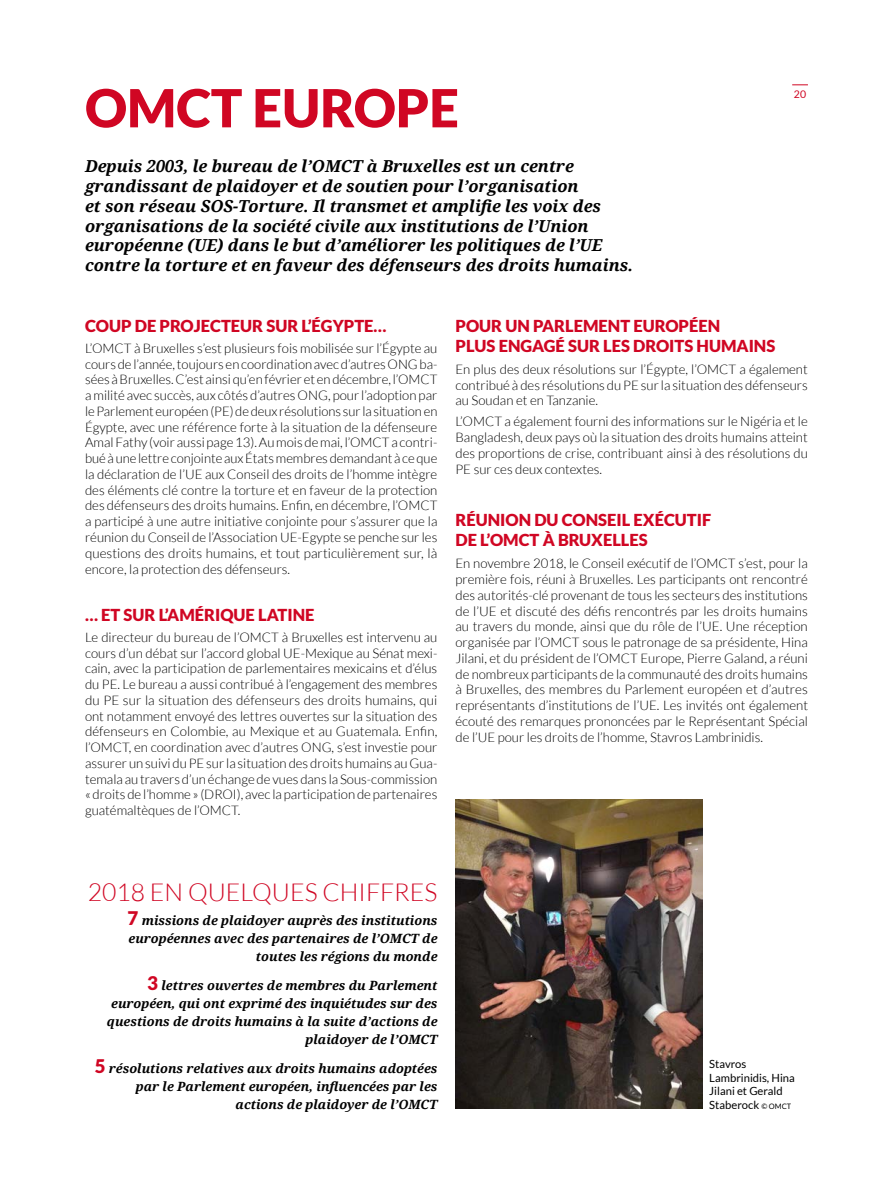
<style>
.page{position:relative;width:893px;height:1191px;background:#fff}
.page>*{position:absolute;margin:0;border:0;box-sizing:border-box;transform-origin:0 0}
.t1{font:900 52.5px "Lato";color:#d00623}
.t2{font:300 24.75px "Lato";color:#d00623}
.t3{font:italic 700 16.5px/19.8px "Noto Serif";color:#000}
.t4{font:900 16.5px/19.8px "Lato";color:#d00623}
.t5{font:300 13.2px/15.8px "Lato";color:#000;text-align:justify}
.t6{font:italic 700 12.75px/18px "Noto Serif";color:#000;text-align:right}
.t7{font:11.25px/13.5px "Lato";color:#000}
.t8{font:10.5px "Lato";color:#d00623}
.s1{font-family:"Lato";font-weight:900;font-style:normal;font-size:18.75px;color:#d00623}
.s2{font-size:7.5px}
</style>
<div class="page">
<img style="left:455px;top:799px;width:247px;height:309px">
<svg style="left:792px;top:85px;width:16px;height:1px"></svg>
<h1 class="t1" style="left:85px;top:77px;width:375px">OMCT EUROPE</h1>
<p class="t3" style="left:85px;top:156px;width:550px">Depuis 2003, le bureau de l’OMCT à Bruxelles est un centre grandissant de plaidoyer et de soutien pour l’organisation<br>et son réseau SOS-Torture. Il transmet et amplifie les voix des organisations de la société civile aux institutions de l’Union européenne (UE) dans le but d’améliorer les politiques de l’UE contre la torture et en faveur des défenseurs des droits humains.</p>
<p class="t8" style="left:794px;top:88px;width:14px">20</p>
<p class="t4" style="left:85px;top:316px;width:303px">COUP DE PROJECTEUR SUR L’ÉGYPTE…</p>
<p class="t5" style="left:85px;top:340px;width:354px">L’OMCT à Bruxelles s’est plusieurs fois mobilisée sur l’Égypte au cours de l’année, toujours en coordination avec d’autres ONG ba&shy;sées à Bruxelles. C’est ainsi qu’en février et en décembre, l’OMCT a milité avec succès, aux côtés d’autres ONG, pour l’adoption par le Parlement européen (PE) de deux résolutions sur la situation en Égypte, avec une référence forte à la situation de la défenseure Amal Fathy (voir aussi page 13). Au mois de mai, l’OMCT a contri&shy;bué à une lettre conjointe aux États membres demandant à ce que la déclaration de l’UE aux Conseil des droits de l’homme intègre des éléments clé contre la torture et en faveur de la protection des défenseurs des droits humains. Enfin, en décembre, l’OMCT a participé à une autre initiative conjointe pour s’assurer que la réunion du Conseil de l’Association UE-Egypte se penche sur les questions des droits humains, et tout particulièrement sur, là encore, la protection des défenseurs.</p>
<p class="t4" style="left:85px;top:604px;width:231px">… ET SUR L’AMÉRIQUE LATINE</p>
<p class="t5" style="left:85px;top:629px;width:354px">Le directeur du bureau de l’OMCT à Bruxelles est intervenu au cours d’un débat sur l’accord global UE-Mexique au Sénat mexi&shy;cain, avec la participation de parlementaires mexicains et d’élus du PE. Le bureau a aussi contribué à l’engagement des membres du PE sur la situation des défenseurs des droits humains, qui ont notamment envoyé des lettres ouvertes sur la situation des défenseurs en Colombie, au Mexique et au Guatemala. Enfin, l’OMCT, en coordination avec d’autres ONG, s’est investie pour assurer un suivi du PE sur la situation des droits humains au Gua&shy;temala au travers d’un échange de vues dans la Sous-commission «droits de l’homme » (DROI), avec la participation de partenaires guatémaltèques de l’OMCT.</p>
<p class="t4" style="left:455px;top:316px;width:321px">POUR UN PARLEMENT EUROPÉEN<br>PLUS ENGAGÉ SUR LES DROITS HUMAINS</p>
<p class="t5" style="left:455px;top:361px;width:354px">En plus des deux résolutions sur l’Égypte, l’OMCT a également contribué à des résolutions du PE sur la situation des défenseurs au Soudan et en Tanzanie.</p>
<p class="t5" style="left:455px;top:414px;width:354px">L’OMCT a également fourni des informations sur le Nigéria et le Bangladesh, deux pays où la situation des droits humains atteint des proportions de crise, contribuant ainsi à des résolutions du PE sur ces deux contextes.</p>
<p class="t4" style="left:455px;top:510px;width:257px">RÉUNION DU CONSEIL EXÉCUTIF<br>DE L’OMCT À BRUXELLES</p>
<p class="t5" style="left:455px;top:555px;width:354px">En novembre 2018, le Conseil exécutif de l’OMCT s’est, pour la première fois, réuni à Bruxelles. Les participants ont rencontré des autorités-clé provenant de tous les secteurs des institutions de l’UE et discuté des défis rencontrés par les droits humains au travers du monde, ainsi que du rôle de l’UE. Une réception organisée par l’OMCT sous le patronage de sa présidente, Hina Jilani, et du président de l’OMCT Europe, Pierre Galand, a réuni de nombreux participants de la communauté des droits humains à Bruxelles, des membres du Parlement européen et d’autres représentants d’institutions de l’UE. Les invités ont également écouté des remarques prononcées par le Représentant Spécial de l’UE pour les droits de l’homme, Stavros Lambrinidis.</p>
<h2 class="t2" style="left:88px;top:879px;width:351px">2018 EN QUELQUES CHIFFRES</h2>
<p class="t6" style="left:128px;top:911px;width:311px"><span class="s1">7</span> missions de plaidoyer auprès des institutions européennes avec des partenaires de l’OMCT de toutes les régions du monde</p>
<p class="t6" style="left:107px;top:976px;width:332px"><span class="s1">3</span> lettres ouvertes de membres du Parlement européen, qui ont exprimé des inquiétudes sur des questions de droits humains à la suite d’actions de plaidoyer de l’OMCT</p>
<p class="t6" style="left:95px;top:1058px;width:344px"><span class="s1">5</span> résolutions relatives aux droits humains adoptées par le Parlement européen, influencées par les actions de plaidoyer de l’OMCT</p>
<p class="t7" style="left:709px;top:1057px;width:87px">Stavros<br>Lambrinidis, Hina<br>Jilani et Gerald<br>Staberock <span class="s2">© OMCT</span></p>
</div>
